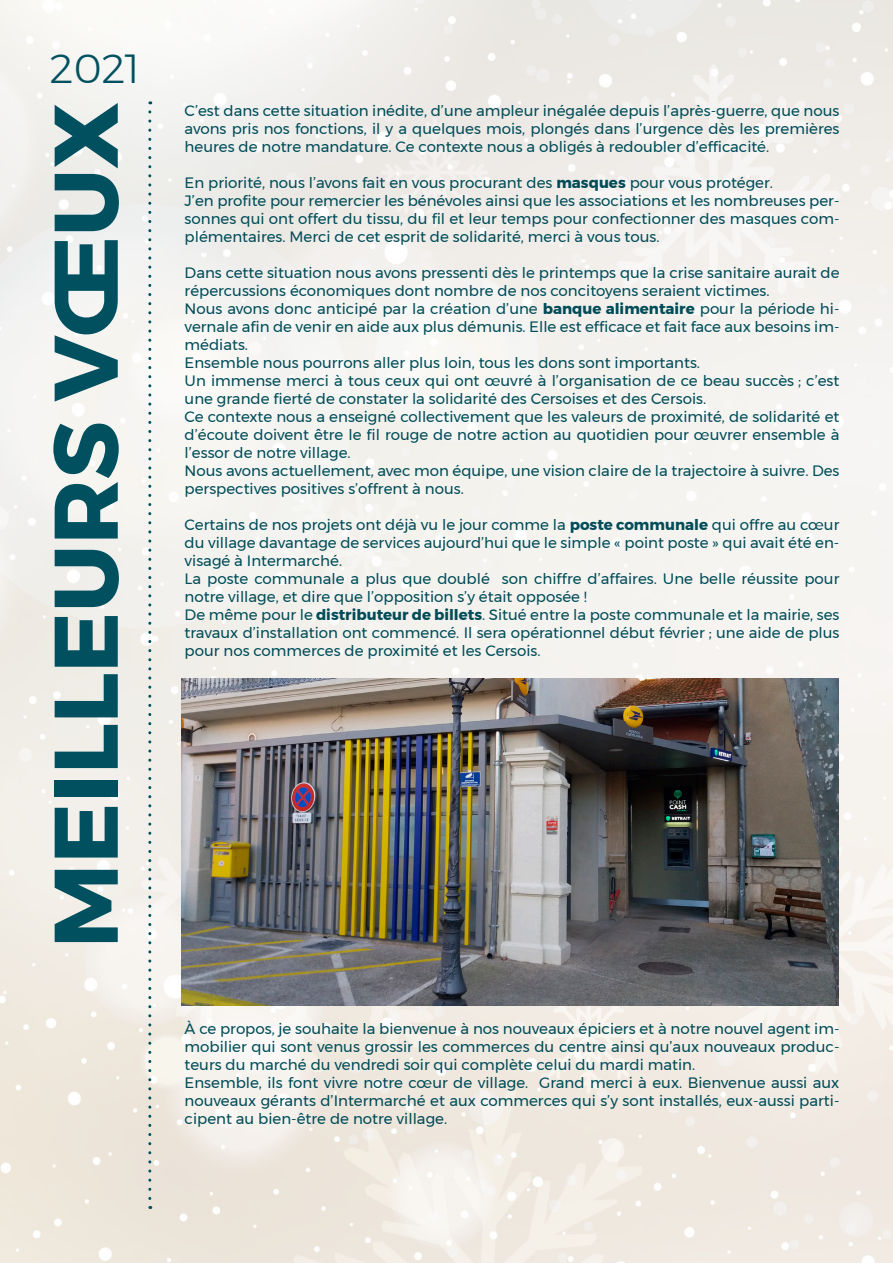
<style>
.page{position:relative;width:893px;height:1263px;background:#fff}
.page>*{position:absolute;margin:0;border:0;box-sizing:border-box;transform-origin:0 0}
.t1{font:700 90px "Montserrat";color:#00505f}
.t2{font:300 40.5px "Montserrat";color:#00505f}
.t3{font:15px/18px "Montserrat";color:#004c58}
.s1{font-weight:700}
</style>
<div class="page">
<img style="left:0;top:0;width:893px;height:1263px">
<svg style="left:148px;top:112px;width:3px;height:1097px"></svg>
<img style="left:181px;top:679px;width:657px;height:326px">
<h2 class="t2" style="left:50px;top:43px;width:91px">2021</h2>
<h1 class="t1" style="left:31px;top:948px;width:847px;rotate:-90deg">MEILLEURS VŒUX</h1>
<p class="t3" style="left:185px;top:102px;width:656px;text-align:justify">C’est dans cette situation inédite, d’une ampleur inégalée depuis l’après-guerre, que nous avons pris nos fonctions, il y a quelques mois, plongés dans l’urgence dès les premières heures de notre mandature. Ce contexte nous a obligés à redoubler d’efficacité.</p>
<p class="t3" style="left:185px;top:174px;width:656px">En priorité, nous l’avons fait en vous procurant des <span class="s1">masques</span> pour vous protéger.<br>J’en profite pour remercier les bénévoles ainsi que les associations et les nombreuses per&shy;sonnes qui ont offert du tissu, du fil et leur temps pour confectionner des masques com&shy;plémentaires. Merci de cet esprit de solidarité, merci à vous tous.</p>
<p class="t3" style="left:185px;top:264px;width:656px">Dans cette situation nous avons pressenti dès le printemps que la crise sanitaire aurait de répercussions économiques dont nombre de nos concitoyens seraient victimes.<br>Nous avons donc anticipé par la création d’une <span class="s1">banque alimentaire</span> pour la période hi&shy;vernale afin de venir en aide aux plus démunis. Elle est efficace et fait face aux besoins im&shy;médiats.<br>Ensemble nous pourrons aller plus loin, tous les dons sont importants.<br>Un immense merci à tous ceux qui ont œuvré à l’organisation de ce beau succès ; c’est une grande fierté de constater la solidarité des Cersoises et des Cersois.<br>Ce contexte nous a enseigné collectivement que les valeurs de proximité, de solidarité et d’écoute doivent être le fil rouge de notre action au quotidien pour œuvrer ensemble à l’essor de notre village.<br>Nous avons actuellement, avec mon équipe, une vision claire de la trajectoire à suivre. Des perspectives positives s’offrent à nous.</p>
<p class="t3" style="left:185px;top:516px;width:656px">Certains de nos projets ont déjà vu le jour comme la <span class="s1">poste communale</span> qui offre au cœur du village davantage de services aujourd’hui que le simple « point poste » qui avait été en&shy;visagé à Intermarché.<br>La poste communale a plus que doublé son chiffre d’affaires. Une belle réussite pour notre village, et dire que l’opposition s’y était opposée !<br>De même pour le <span class="s1">distributeur de billets</span>. Situé entre la poste communale et la mairie, ses travaux d’installation ont commencé. Il sera opérationnel début février ; une aide de plus pour nos commerces de proximité et les Cersois.</p>
<p class="t3" style="left:185px;top:1020px;width:656px">À ce propos, je souhaite la bienvenue à nos nouveaux épiciers et à notre nouvel agent im&shy;mobilier qui sont venus grossir les commerces du centre ainsi qu’aux nouveaux produc&shy;teurs du marché du vendredi soir qui complète celui du mardi matin.<br>Ensemble, ils font vivre notre cœur de village. Grand merci à eux. Bienvenue aussi aux nouveaux gérants d’Intermarché et aux commerces qui s’y sont installés, eux-aussi parti&shy;cipent au bien-être de notre village.</p>
</div>
